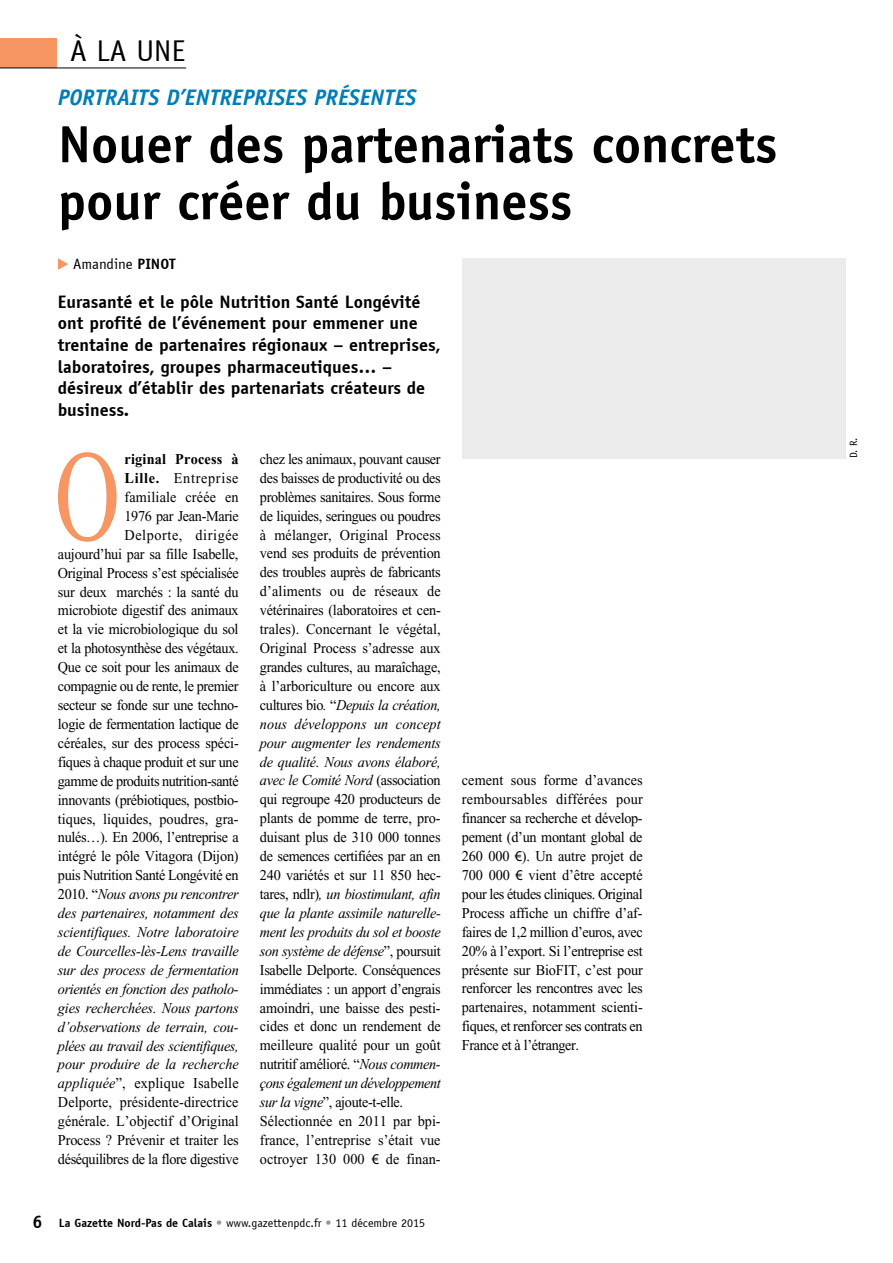
<style>
.page{position:relative;width:893px;height:1263px;background:#fff}
.page>*{position:absolute;margin:0;border:0;box-sizing:border-box;transform-origin:0 0}
.t1{font:129.3px "Times New Roman";color:#f79563;scale:.7 1}
.t2{font:700 52.5px/57px "Officina Sans";color:#000}
.t3{font:30px "Officina Sans";color:#000}
.t4{font:italic 700 22.5px "Officina Sans";color:#007db7}
.t5{font:700 18px/21.6px "Officina Sans";color:#000}
.t6{font:15px/18.9px "Times New Roman";letter-spacing:-.02em;color:#000;text-align:right;scale:.95 1}
.t7{font:15px "Officina Sans";color:#000}
.t8{font:12px "Officina Sans";color:#000}
.t9{font:10.5px "Officina Sans";color:#000}
.s1{font-weight:700}
.s2{font-style:italic}
.s3{font-family:"Myriad Pro"}
.s4{font-weight:700;font-size:18px}
.s5{color:#939598}
</style>
<div class="page">
<div style="left:0;top:38px;width:56px;height:30px;background:#f79563"></div>
<hr style="left:0;top:68px;width:186px;height:1px;background:#000">
<svg style="left:58px;top:258px;width:10px;height:12px"></svg>
<div style="left:462px;top:258px;width:383px;height:200px;background:#ebebec"></div>
<h3 class="t3" style="left:70px;top:32px;width:117px">à LA UNE</h3>
<h3 class="t4" style="left:58px;top:84px;width:360px">PORTRAITS D’ENTREPRISES PRéSENTES</h3>
<h2 class="t2" style="left:58px;top:115px;width:721px">Nouer des partenariats concrets pour créer du business</h2>
<p class="t7" style="left:73px;top:254px;width:104px">Amandine <span class="s1">PINOT</span></p>
<p class="t5" style="left:58px;top:291px;width:384px">Eurasanté et le pôle Nutrition Santé Longévité ont profité de l’événement pour emmener une trentaine de partenaires régionaux – entreprises, laboratoires, groupes pharmaceutiques… – désireux d’établir des partenariats créateurs de business.</p>
<h1 class="t1" style="left:55px;top:426px;width:95px">O</h1>
<p class="t6" style="left:58px;top:450px;width:192px"><span class="s1">riginal Process à<br>Lille.</span> Entreprise<br>familiale créée en<br>1976 par Jean-Marie<br>Delporte, dirigée aujourd’hui par sa fille Isabelle,<br>Original Process s’est spécialisée sur deux marchés : la santé du microbiote digestif des animaux et la vie microbiologique du sol et la photosynthèse des végétaux.<br>Que ce soit pour les animaux de compagnie ou de rente, le premier secteur se fonde sur une techno&shy;logie de fermentation lactique de céréales, sur des process spéci&shy;fiques à chaque produit et sur une gamme de produits nutrition-santé innovants (prébiotiques, postbio&shy;tiques, liquides, poudres, gra&shy;nulés…). En 2006, l’entreprise a intégré le pôle Vitagora (Dijon) puis Nutrition Santé Longévité en<br>2010. “<span class="s2">Nous avons pu rencontrer des partenaires, notamment des scientifiques. Notre laboratoire de Courcelles-lès-Lens travaille sur des process de fermentation orientés en fonction des patholo&shy;gies recherchées. Nous partons d’observations de terrain, cou&shy;plées au travail des scientifiques, pour produire de la recherche appliquée</span>”, explique Isabelle<br>Delporte, présidente-directrice générale. L’objectif d’Original<br>Process ? Prévenir et traiter les déséquilibres de la flore digestive</p>
<p class="t6" style="left:260px;top:449px;width:192px;text-align:left">chez les animaux, pouvant causer des baisses de productivité ou des problèmes sanitaires. Sous forme de liquides, seringues ou poudres à mélanger, Original Process vend ses produits de prévention des troubles auprès de fabricants d’aliments ou de réseaux de vétérinaires (laboratoires et cen&shy;trales). Concernant le végétal,<br>Original Process s’adresse aux grandes cultures, au maraîchage, à l’arboriculture ou encore aux cultures bio<span class="s2">.</span> “<span class="s2">Depuis la création, nous développons un concept pour augmenter les rendements de qualité. Nous avons élaboré, avec le Comité Nord</span> (association qui regroupe 420 producteurs de plants de pomme de terre, pro&shy;duisant plus de 310 000 tonnes de semences certifiées par an en<br>240 variétés et sur 11 850 hec&shy;tares, ndlr)<span class="s2">, un biostimulant, afin que la plante assimile naturelle&shy;ment les produits du sol et booste son système de défense</span>”, poursuit<br>Isabelle Delporte. Conséquences immédiates : un apport d’engrais amoindri, une baisse des pesti&shy;cides et donc un rendement de meilleure qualité pour un goût nutritif amélioré. “<span class="s2">Nous commen&shy;çons également un développement sur la vigne</span>”, ajoute-t-elle.<br>Sélectionnée en 2011 par bpi&shy;france, l’entreprise s’était vue octroyer 130 000 <span class="s3">€</span> de finan-</p>
<p class="t6" style="left:462px;top:771px;width:192px;text-align:justify">cement sous forme d’avances remboursables différées pour financer sa recherche et dévelop&shy;pement (d’un montant global de 260 000 <span class="s3">€</span>). Un autre projet de 700 000 <span class="s3">€</span> vient d’être accepté pour les études cliniques. Original Process affiche un chiffre d’af&shy;faires de 1,2 million d’euros, avec 20% à l’export. Si l’entreprise est présente sur BioFIT, c’est pour renforcer les rencontres avec les partenaires, notamment scienti&shy;fiques, et renforcer ses contrats en France et à l’étranger.</p>
<p class="t8" style="left:33px;top:1215px;width:394px"><span class="s4">6</span> <span class="s1">La Gazette Nord‑Pas de Calais</span> <span class="s5">•</span> www.gazettenpdc.fr <span class="s5">•</span> 11 décembre 2015</p>
<p class="t9" style="left:847px;top:458px;width:22px;rotate:-90deg">D. R.</p>
</div>
